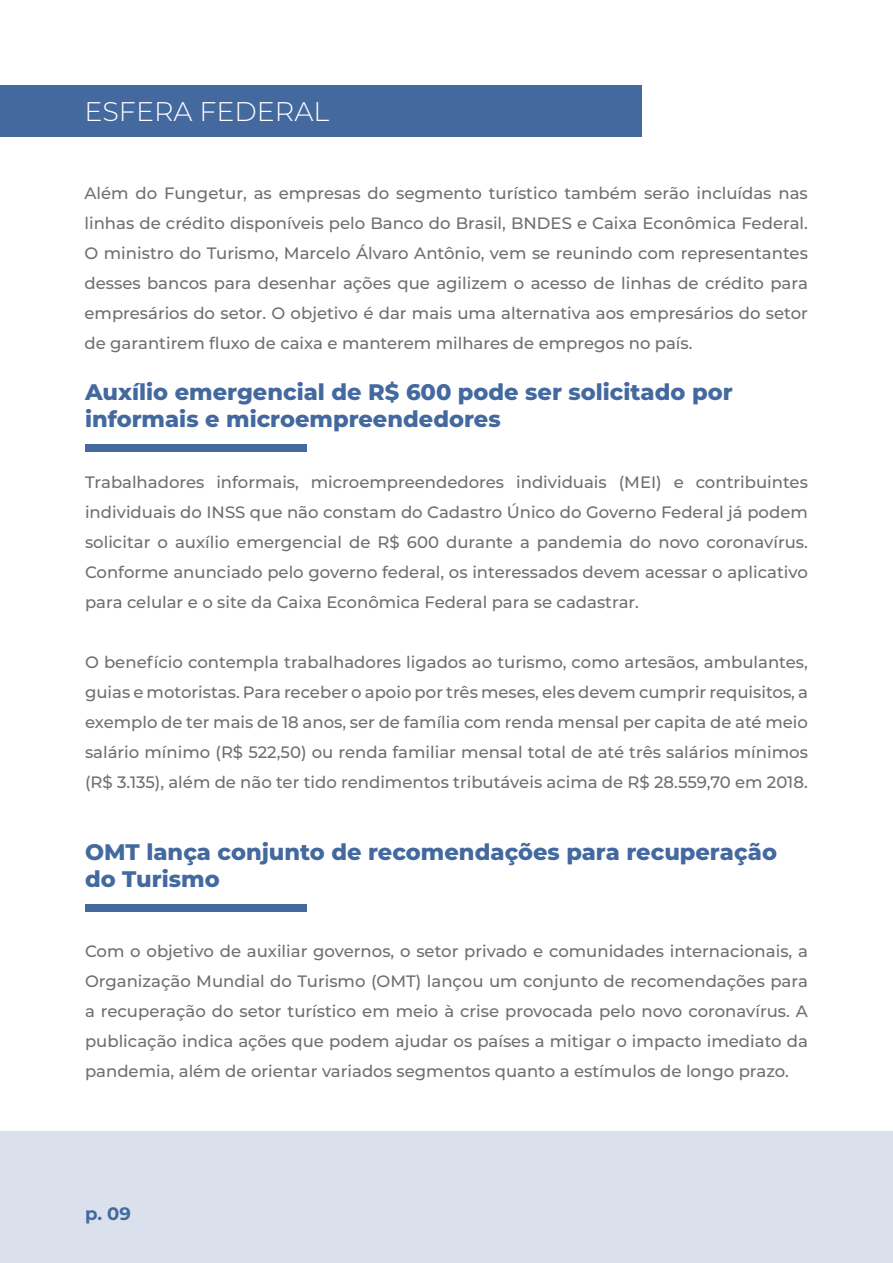
<style>
.page{position:relative;width:893px;height:1263px;background:#fff}
.page>*{position:absolute;margin:0;border:0;box-sizing:border-box;transform-origin:0 0}
.t1{font:300 27px "Montserrat";color:#fff}
.t2{font:800 22.5px/27px "Montserrat";color:#43699f}
.t3{font:700 18px "Montserrat";color:#43699f}
.t4{font:500 16.5px/30px "Montserrat";color:#706f6f;text-align:justify}
</style>
<div class="page">
<div style="left:0;top:1131px;width:893px;height:132px;background:#dae1ec"></div>
<div style="left:0;top:85px;width:641px;height:51px;background:#43699f"></div>
<div style="left:85px;top:444px;width:222px;height:7px;background:#43699f"></div>
<div style="left:85px;top:904px;width:222px;height:7px;background:#43699f"></div>
<h1 class="t1" style="left:84px;top:93px;width:246px">ESFERA FEDERAL</h1>
<p class="t4" style="left:84px;top:178px;width:725px">Além do Fungetur, as empresas do segmento turístico também serão incluídas nas linhas de crédito disponíveis pelo Banco do Brasil, BNDES e Caixa Econômica Federal.<br>O ministro do Turismo, Marcelo Álvaro Antônio, vem se reunindo com representantes desses bancos para desenhar ações que agilizem o acesso de linhas de crédito para empresários do setor. O objetivo é dar mais uma alternativa aos empresários do setor de garantirem fluxo de caixa e manterem milhares de empregos no país.</p>
<h2 class="t2" style="left:85px;top:377px;width:649px">Auxílio emergencial de R$ 600 pode ser solicitado por informais e microempreendedores</h2>
<p class="t4" style="left:85px;top:466px;width:724px">Trabalhadores informais, microempreendedores individuais (MEI) e contribuintes individuais do INSS que não constam do Cadastro Único do Governo Federal já podem solicitar o auxílio emergencial de R$ 600 durante a pandemia do novo coronavírus.<br>Conforme anunciado pelo governo federal, os interessados devem acessar o aplicativo para celular e o site da Caixa Econômica Federal para se cadastrar.</p>
<p class="t4" style="left:85px;top:646px;width:724px">O benefício contempla trabalhadores ligados ao turismo, como artesãos, ambulantes, guias e motoristas. Para receber o apoio por três meses, eles devem cumprir requisitos, a exemplo de ter mais de 18 anos, ser de família com renda mensal per capita de até meio salário mínimo (R$ 522,50) ou renda familiar mensal total de até três salários mínimos (R$ 3.135), além de não ter tido rendimentos tributáveis acima de R$ 28.559,70 em 2018.</p>
<h2 class="t2" style="left:85px;top:838px;width:693px">OMT lança conjunto de recomendações para recuperação do Turismo</h2>
<p class="t4" style="left:85px;top:935px;width:724px">Com o objetivo de auxiliar governos, o setor privado e comunidades internacionais, a Organização Mundial do Turismo (OMT) lançou um conjunto de recomendações para a recuperação do setor turístico em meio à crise provocada pelo novo coronavírus. A publicação indica ações que podem ajudar os países a mitigar o impacto imediato da pandemia, além de orientar variados segmentos quanto a estímulos de longo prazo.</p>
<p class="t3" style="left:85px;top:1201px;width:47px">p. 09</p>
</div>
